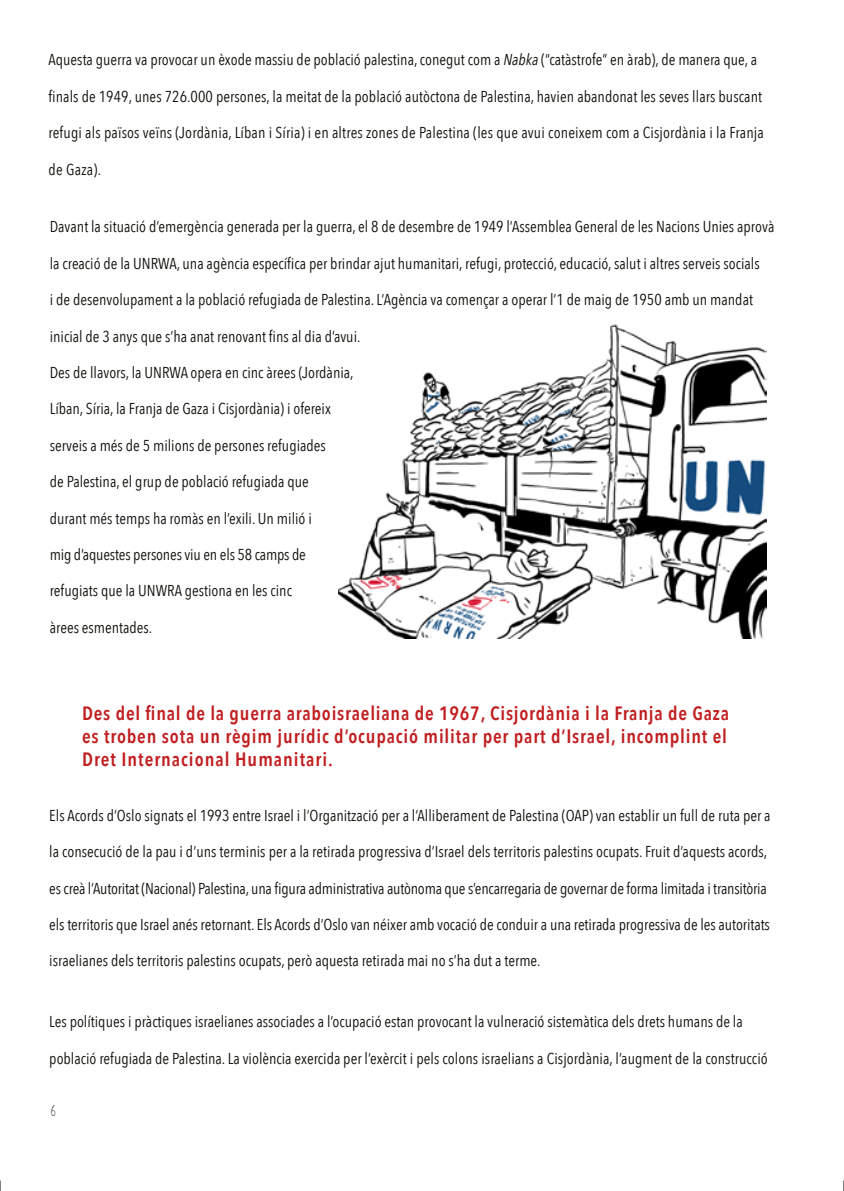
<style>
.page{position:relative;width:844px;height:1191px;background:#fff}
.page>*{position:absolute;margin:0;border:0;box-sizing:border-box;transform-origin:0 0}
.t1{font:600 19.25px/23.1px "Avenir Next Condensed";letter-spacing:.05em;color:#c11f21;text-align:justify}
.t2{font:15.75px "Avenir Next Condensed";color:#12100b}
.t3{font:15.75px "Grilled Chicken";color:#12100b}
.s1{font-style:italic}
</style>
<div class="page">
<img style="left:338px;top:324px;width:427px;height:314px">
<p class="t2" style="left:49px;top:46px;width:710px">Aquesta guerra va provocar un èxode massiu de població palestina, conegut com a <span class="s1">Nabka</span> (“catàstrofe” en àrab), de manera que, a</p>
<p class="t2" style="left:49px;top:83px;width:714px">finals de 1949, unes 726.000 persones, la meitat de la població autòctona de Palestina, havien abandonat les seves llars buscant</p>
<p class="t2" style="left:49px;top:119px;width:716px">refugi als països veïns (Jordània, Líban i Síria) i en altres zones de Palestina (les que avui coneixem com a Cisjordània i la Franja</p>
<p class="t2" style="left:49px;top:156px;width:54px">de Gaza).</p>
<p class="t2" style="left:50px;top:213px;width:726px">Davant la situació d’emergència generada per la guerra, el 8 de desembre de 1949 l’Assemblea General de les Nacions Unies aprovà</p>
<p class="t2" style="left:50px;top:250px;width:711px">la creació de la UNRWA, una agència específica per brindar ajut humanitari, refugi, protecció, educació, salut i altres serveis socials</p>
<p class="t2" style="left:50px;top:286px;width:704px">i de desenvolupament a la població refugiada de Palestina. L’Agència va començar a operar l’1 de maig de 1950 amb un mandat</p>
<p class="t2" style="left:50px;top:322px;width:312px">inicial de 3 anys que s’ha anat renovant fins al dia d’avui.</p>
<p class="t2" style="left:50px;top:359px;width:305px">Des de llavors, la UNRWA opera en cinc àrees (Jordània,</p>
<p class="t2" style="left:50px;top:395px;width:283px">Líban, Síria, la Franja de Gaza i Cisjordània) i ofereix</p>
<p class="t2" style="left:50px;top:432px;width:277px">serveis a més de 5 milions de persones refugiades</p>
<p class="t2" style="left:50px;top:468px;width:260px">de Palestina, el grup de població refugiada que</p>
<p class="t2" style="left:50px;top:504px;width:263px">durant més temps ha romàs en l’exili. Un milió i</p>
<p class="t2" style="left:50px;top:541px;width:258px">mig d’aquestes persones viu en els 58 camps de</p>
<p class="t2" style="left:50px;top:577px;width:244px">refugiats que la UNWRA gestiona en les cinc</p>
<p class="t2" style="left:50px;top:614px;width:104px">àrees esmentades.</p>
<p class="t1" style="left:82px;top:701px;width:648px">Des del final de la guerra araboisraeliana de 1967, Cisjordània i la Franja de Gaza es troben sota un règim jurídic d’ocupació militar per part d’Israel, incomplint el Dret Internacional Humanitari.</p>
<p class="t2" style="left:49px;top:801px;width:722px">Els Acords d’Oslo signats el 1993 entre Israel i l’Organització per a l’Alliberament de Palestina (OAP) van establir un full de ruta per a</p>
<p class="t2" style="left:49px;top:838px;width:719px">la consecució de la pau i d’uns terminis per a la retirada progressiva d’Israel dels territoris palestins ocupats. Fruit d’aquests acords,</p>
<p class="t2" style="left:49px;top:874px;width:718px">es creà l’Autoritat (Nacional) Palestina, una figura administrativa autònoma que s’encarregaria de governar de forma limitada i transitòria</p>
<p class="t2" style="left:49px;top:911px;width:721px">els territoris que Israel anés retornant. Els Acords d’Oslo van néixer amb vocació de conduir a una retirada progressiva de les autoritats</p>
<p class="t2" style="left:49px;top:947px;width:492px">israelianes dels territoris palestins ocupats, però aquesta retirada mai no s’ha dut a terme.</p>
<p class="t2" style="left:49px;top:1008px;width:694px">Les polítiques i pràctiques israelianes associades a l’ocupació estan provocant la vulneració sistemàtica dels drets humans de la</p>
<p class="t2" style="left:49px;top:1044px;width:719px">població refugiada de Palestina. La violència exercida per l’exèrcit i pels colons israelians a Cisjordània, l’augment de la construcció</p>
<p class="t3" style="left:51px;top:1103px;width:6px">6</p>
</div>
